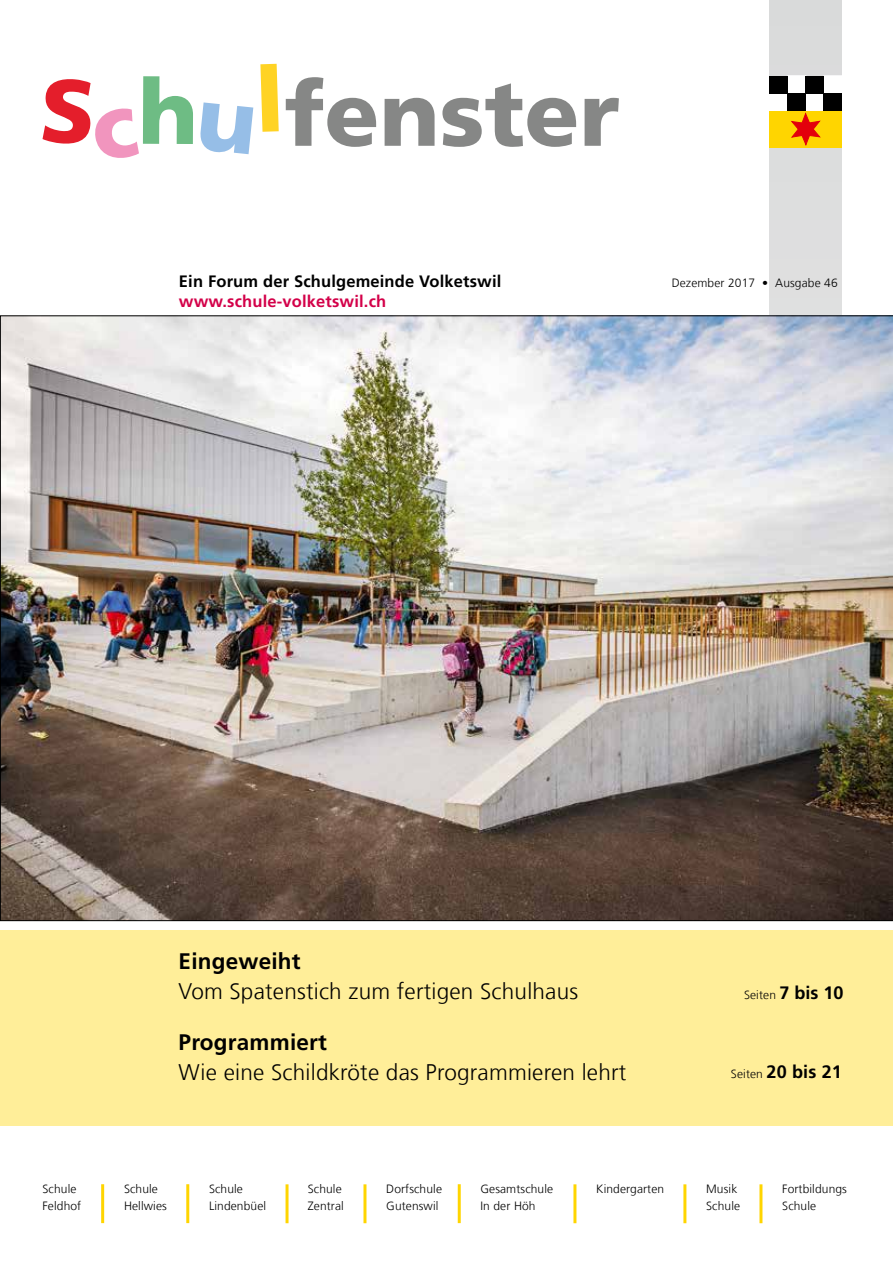
<style>
.page{position:relative;width:893px;height:1263px;background:#fff}
.page>*{position:absolute;margin:0;border:0;box-sizing:border-box;transform-origin:0 0}
.t1{font:300 22.5px "Frutiger LT Com";letter-spacing:.01em;color:#000}
.t2{font:700 22.5px "Frutiger LT Com";letter-spacing:.01em;color:#000}
.t3{font:700 18px "Frutiger LT Com";letter-spacing:.01em;color:#000}
.t4{font:700 16.5px "Frutiger LT Com";letter-spacing:.01em;color:#000}
.t5{font:700 16.5px "Frutiger LT Com";letter-spacing:.01em;color:#d30049}
.t6{font:300 12px/16.5px "Frutiger LT Com";letter-spacing:.01em;color:#000}
.s1{font-weight:700;font-size:18px}
.s2{font-weight:300;font-size:12px}
</style>
<div class="page">
<div style="left:770px;top:0;width:72px;height:26px;background:#d9dada"></div>
<div style="left:770px;top:26px;width:72px;height:39px;background:#dadbdb"></div>
<div style="left:770px;top:65px;width:72px;height:39px;background:#dbdbdc"></div>
<div style="left:770px;top:143px;width:72px;height:39px;background:#dcdddd"></div>
<div style="left:770px;top:182px;width:72px;height:38px;background:#dddede"></div>
<div style="left:770px;top:220px;width:72px;height:39px;background:#dededf"></div>
<div style="left:770px;top:259px;width:72px;height:39px;background:#dfdfdf"></div>
<div style="left:770px;top:298px;width:72px;height:38px;background:#dfe0e0"></div>
<div style="left:770px;top:93px;width:18px;height:18px;background:#fff"></div>
<div style="left:770px;top:93px;width:18px;height:18px;border:1px solid #fff"></div>
<div style="left:806px;top:93px;width:18px;height:18px;background:#fff;border:1px solid #fff"></div>
<div style="left:824px;top:76px;width:18px;height:17px;background:#fff"></div>
<div style="left:788px;top:76px;width:18px;height:18px;background:#fff;border:1px solid #fff"></div>
<div style="left:770px;top:111px;width:72px;height:36px;background:#ffd500"></div>
<div style="left:770px;top:76px;width:18px;height:17px;background:#000"></div>
<div style="left:806px;top:76px;width:18px;height:17px;background:#000"></div>
<div style="left:788px;top:93px;width:18px;height:18px;background:#000"></div>
<div style="left:824px;top:93px;width:18px;height:18px;background:#000"></div>
<svg style="left:791px;top:113px;width:29px;height:32px"></svg>
<svg style="left:43px;top:76px;width:150px;height:82px"></svg>
<svg style="left:200px;top:102px;width:53px;height:52px"></svg>
<svg style="left:260px;top:64px;width:19px;height:68px"></svg>
<svg style="left:286px;top:77px;width:90px;height:70px"></svg>
<svg style="left:385px;top:98px;width:50px;height:48px"></svg>
<svg style="left:442px;top:83px;width:134px;height:64px"></svg>
<svg style="left:585px;top:98px;width:34px;height:48px"></svg>
<img style="left:0;top:315px;width:893px;height:606px">
<div style="left:0;top:931px;width:893px;height:195px;background:#fe9"></div>
<hr style="left:101px;top:1184px;width:3px;height:39px;background:#ffd500">
<hr style="left:186px;top:1184px;width:3px;height:39px;background:#ffd500">
<hr style="left:286px;top:1184px;width:3px;height:39px;background:#ffd500">
<hr style="left:363px;top:1184px;width:3px;height:39px;background:#ffd500">
<hr style="left:458px;top:1184px;width:3px;height:39px;background:#ffd500">
<hr style="left:573px;top:1184px;width:3px;height:39px;background:#ffd500">
<hr style="left:683px;top:1184px;width:3px;height:39px;background:#ffd500">
<hr style="left:759px;top:1184px;width:3px;height:39px;background:#ffd500">
<h3 class="t4" style="left:179px;top:272px;width:324px">Ein Forum der Schulgemeinde Volketswil</h3>
<h3 class="t5" style="left:179px;top:291px;width:209px">www.schule-volketswil.ch</h3>
<p class="t6" style="left:672px;top:275px;width:167px">Dezember 2017 • Ausgabe 46</p>
<h1 class="t2" style="left:179px;top:948px;width:124px">Eingeweiht</h1>
<h1 class="t1" style="left:179px;top:978px;width:401px">Vom Spatenstich zum fertigen Schulhaus</h1>
<h1 class="t2" style="left:179px;top:1029px;width:150px">Programmiert</h1>
<h1 class="t1" style="left:179px;top:1059px;width:449px">Wie eine Schildkröte das Programmieren lehrt</h1>
<p class="t6" style="left:744px;top:987px;width:101px">Seiten <span class="s1">7 bis 10</span></p>
<h2 class="t3" style="left:731px;top:1061px;width:112px"><span class="s2">Seiten</span> 20 bis 21</h2>
<p class="t6" style="left:43px;top:1181px;width:40px">Schule<br>Feldhof</p>
<p class="t6" style="left:124px;top:1181px;width:44px">Schule<br>Hellwies</p>
<p class="t6" style="left:209px;top:1181px;width:59px">Schule<br>Lindenbüel</p>
<p class="t6" style="left:308px;top:1181px;width:38px">Schule<br>Zentral</p>
<p class="t6" style="left:386px;top:1181px;width:57px">Dorfschule<br>Gutenswil</p>
<p class="t6" style="left:480px;top:1181px;width:74px">Gesamtschule<br>In der Höh</p>
<p class="t6" style="left:596px;top:1181px;width:69px">Kindergarten</p>
<p class="t6" style="left:706px;top:1181px;width:35px">Musik<br>Schule</p>
<p class="t6" style="left:782px;top:1181px;width:66px">Fortbildungs<br>Schule</p>
</div>
